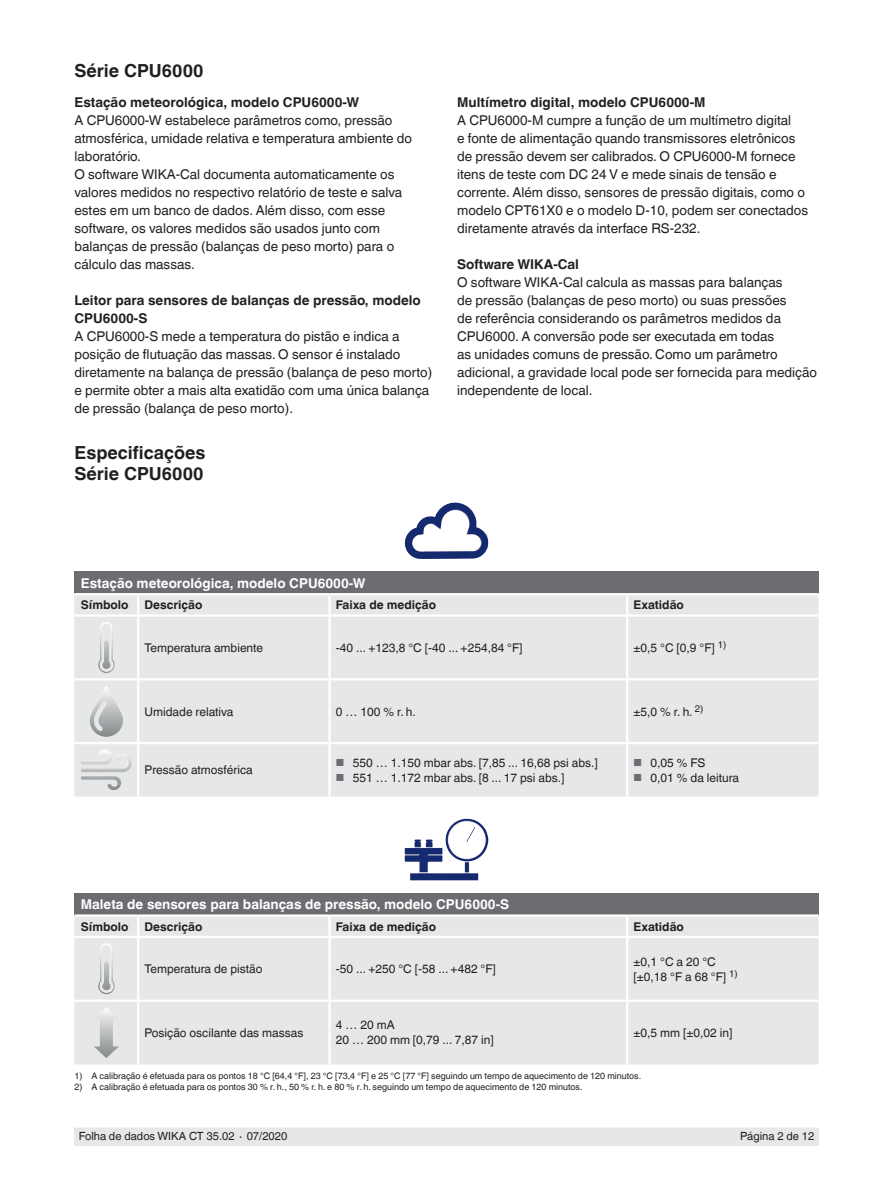
<style>
.page{position:relative;width:893px;height:1188px;background:#fff}
.page>*{position:absolute;margin:0;border:0;box-sizing:border-box;transform-origin:0 0}
.t1{font:700 18px/21px "Helvetica World";color:#231f20}
.t2{font:13.5px/18px "Helvetica World";color:#231f20}
.t3{font:700 13.5px/18px "Helvetica World";color:#231f20}
.t4{font:700 13.5px "Helvetica World";color:#fff}
.t5{font:12px/15px "Helvetica World";color:#231f20}
.t6{font:700 12px "Helvetica World";color:#231f20}
.t7{font:11.25px "Helvetica World";color:#231f20}
.t8{font:9px "Helvetica World";color:#231f20}
.s1{font-size:10.2px;color:#6c6d70}
</style>
<div class="page">
<div style="left:74px;top:1128px;width:745px;height:17px;background:#e6e7e9"></div>
<div style="left:74px;top:572px;width:745px;height:22px;background:#6c6d70"></div>
<div style="left:74px;top:595px;width:745px;height:202px;background:#e6e7e9"></div>
<hr style="left:74px;top:593px;width:64px;height:2px;background:#fff">
<hr style="left:138px;top:593px;width:192px;height:2px;background:#fff">
<svg style="left:137px;top:595px;width:2px;height:19px"></svg>
<hr style="left:330px;top:593px;width:297px;height:2px;background:#fff">
<hr style="left:328px;top:595px;width:3px;height:19px;background:#fff">
<hr style="left:627px;top:593px;width:192px;height:2px;background:#fff">
<svg style="left:626px;top:595px;width:2px;height:19px"></svg>
<hr style="left:74px;top:614px;width:64px;height:3px;background:#fff">
<hr style="left:138px;top:614px;width:192px;height:3px;background:#fff">
<hr style="left:137px;top:617px;width:2px;height:61px;background:#fff">
<hr style="left:330px;top:614px;width:297px;height:3px;background:#fff">
<hr style="left:328px;top:617px;width:3px;height:61px;background:#fff">
<hr style="left:627px;top:614px;width:192px;height:3px;background:#fff">
<hr style="left:626px;top:617px;width:2px;height:61px;background:#fff">
<hr style="left:74px;top:678px;width:64px;height:2px;background:#fff">
<hr style="left:138px;top:678px;width:192px;height:2px;background:#fff">
<hr style="left:137px;top:680px;width:2px;height:62px;background:#fff">
<hr style="left:330px;top:678px;width:297px;height:2px;background:#fff">
<hr style="left:328px;top:680px;width:3px;height:62px;background:#fff">
<hr style="left:627px;top:678px;width:192px;height:2px;background:#fff">
<hr style="left:626px;top:680px;width:2px;height:62px;background:#fff">
<hr style="left:74px;top:742px;width:64px;height:2px;background:#fff">
<hr style="left:138px;top:742px;width:192px;height:2px;background:#fff">
<hr style="left:137px;top:744px;width:2px;height:53px;background:#fff">
<hr style="left:330px;top:742px;width:297px;height:2px;background:#fff">
<hr style="left:328px;top:744px;width:3px;height:53px;background:#fff">
<hr style="left:627px;top:742px;width:192px;height:2px;background:#fff">
<hr style="left:626px;top:744px;width:2px;height:53px;background:#fff">
<img style="left:405px;top:503px;width:83px;height:56px">
<img style="left:98px;top:622px;width:17px;height:51px">
<img style="left:89px;top:686px;width:17px;height:44px">
<img style="left:81px;top:750px;width:41px;height:15px">
<div style="left:74px;top:893px;width:745px;height:23px;background:#6c6d70"></div>
<div style="left:74px;top:917px;width:745px;height:148px;background:#e6e7e9"></div>
<hr style="left:74px;top:914px;width:64px;height:3px;background:#fff">
<hr style="left:138px;top:914px;width:192px;height:3px;background:#fff">
<svg style="left:137px;top:917px;width:2px;height:19px"></svg>
<hr style="left:330px;top:914px;width:297px;height:3px;background:#fff">
<hr style="left:328px;top:917px;width:3px;height:19px;background:#fff">
<hr style="left:627px;top:914px;width:192px;height:3px;background:#fff">
<svg style="left:626px;top:917px;width:2px;height:19px"></svg>
<hr style="left:74px;top:936px;width:64px;height:2px;background:#fff">
<hr style="left:138px;top:936px;width:192px;height:2px;background:#fff">
<hr style="left:137px;top:938px;width:2px;height:62px;background:#fff">
<hr style="left:330px;top:936px;width:297px;height:2px;background:#fff">
<hr style="left:328px;top:938px;width:3px;height:62px;background:#fff">
<hr style="left:627px;top:936px;width:192px;height:2px;background:#fff">
<hr style="left:626px;top:938px;width:2px;height:62px;background:#fff">
<hr style="left:74px;top:1000px;width:64px;height:2px;background:#fff">
<hr style="left:138px;top:1000px;width:192px;height:2px;background:#fff">
<hr style="left:137px;top:1002px;width:2px;height:63px;background:#fff">
<hr style="left:330px;top:1000px;width:297px;height:2px;background:#fff">
<hr style="left:328px;top:1002px;width:3px;height:63px;background:#fff">
<hr style="left:627px;top:1000px;width:192px;height:2px;background:#fff">
<hr style="left:626px;top:1002px;width:2px;height:63px;background:#fff">
<img style="left:446px;top:819px;width:42px;height:42px">
<img style="left:98px;top:943px;width:17px;height:51px">
<img style="left:93px;top:1007px;width:26px;height:51px">
<h1 class="t1" style="left:74px;top:60px;width:130px">Série CPU6000</h1>
<p class="t3" style="left:74px;top:94px;width:286px">Estação meteorológica, modelo CPU6000-W</p>
<p class="t2" style="left:74px;top:112px;width:339px">A CPU6000-W estabelece parâmetros como, pressão atmosférica, umidade relativa e temperatura ambiente do laboratório.<br>O software WIKA-Cal documenta automaticamente os valores medidos no respectivo relatório de teste e salva estes em um banco de dados. Além disso, com esse software, os valores medidos são usados junto com balanças de pressão (balanças de peso morto) para o cálculo das massas.</p>
<p class="t3" style="left:74px;top:292px;width:348px">Leitor para sensores de balanças de pressão, modelo<br>CPU6000-S</p>
<p class="t2" style="left:74px;top:328px;width:359px">A CPU6000-S mede a temperatura do pistão e indica a posição de flutuação das massas. O sensor é instalado diretamente na balança de pressão (balança de peso morto) e permite obter a mais alta exatidão com uma única balança de pressão (balança de peso morto).</p>
<h1 class="t1" style="left:74px;top:443px;width:133px">Especificações<br>Série CPU6000</h1>
<p class="t3" style="left:457px;top:94px;width:250px">Multímetro digital, modelo CPU6000-M</p>
<p class="t2" style="left:457px;top:112px;width:353px">A CPU6000-M cumpre a função de um multímetro digital<br>e fonte de alimentação quando transmissores eletrônicos de pressão devem ser calibrados. O CPU6000-M fornece itens de teste com DC 24 V e mede sinais de tensão e corrente. Além disso, sensores de pressão digitais, como o modelo CPT61X0 e o modelo D-10, podem ser conectados diretamente através da interface RS-232.</p>
<p class="t3" style="left:457px;top:256px;width:123px">Software WIKA-Cal</p>
<p class="t2" style="left:457px;top:274px;width:361px">O software WIKA-Cal calcula as massas para balanças<br>de pressão (balanças de peso morto) ou suas pressões<br>de referência considerando os parâmetros medidos da CPU6000. A conversão pode ser executada em todas<br>as unidades comuns de pressão. Como um parâmetro adicional, a gravidade local pode ser fornecida para medição independente de local.</p>
<p class="t4" style="left:81px;top:575px;width:286px">Estação meteorológica, modelo CPU6000-W</p>
<p class="t6" style="left:81px;top:598px;width:49px">Símbolo</p>
<p class="t6" style="left:145px;top:598px;width:59px">Descrição</p>
<p class="t6" style="left:336px;top:598px;width:102px">Faixa de medição</p>
<p class="t6" style="left:634px;top:598px;width:52px">Exatidão</p>
<p class="t5" style="left:145px;top:640px;width:120px">Temperatura ambiente</p>
<p class="t5" style="left:336px;top:640px;width:188px">-40 ... +123,8 °C [-40 ... +254,84 °F]</p>
<p class="t5" style="left:634px;top:640px;width:94px">±0,5 °C [0,9 °F] <sup>1)</sup></p>
<p class="t5" style="left:145px;top:704px;width:90px">Umidade relativa</p>
<p class="t5" style="left:336px;top:704px;width:81px">0 … 100 % r. h.</p>
<p class="t5" style="left:634px;top:704px;width:71px">±5,0 % r. h. <sup>2)</sup></p>
<p class="t5" style="left:145px;top:763px;width:110px">Pressão atmosférica</p>
<p class="t5" style="left:336px;top:755px;width:263px"><span class="s1">■</span> 550 … 1.150 mbar abs. [7,85 ... 16,68 psi abs.]</p>
<p class="t5" style="left:336px;top:770px;width:230px"><span class="s1">■</span> 551 … 1.172 mbar abs. [8 ... 17 psi abs.]</p>
<p class="t5" style="left:634px;top:755px;width:73px"><span class="s1">■</span> 0,05 % FS</p>
<p class="t5" style="left:634px;top:770px;width:107px"><span class="s1">■</span> 0,01 % da leitura</p>
<p class="t4" style="left:81px;top:897px;width:430px">Maleta de sensores para balanças de pressão, modelo CPU6000-S</p>
<p class="t6" style="left:81px;top:919px;width:49px">Símbolo</p>
<p class="t6" style="left:145px;top:919px;width:59px">Descrição</p>
<p class="t6" style="left:336px;top:919px;width:102px">Faixa de medição</p>
<p class="t6" style="left:634px;top:919px;width:52px">Exatidão</p>
<p class="t5" style="left:145px;top:962px;width:119px">Temperatura de pistão</p>
<p class="t5" style="left:336px;top:962px;width:161px">-50 ... +250 °C [-58 ... +482 °F]</p>
<p class="t5" style="left:634px;top:954px;width:106px">±0,1 °C a 20 °C [±0,18 °F a 68 °F] <sup>1)</sup></p>
<p class="t5" style="left:145px;top:1025px;width:160px">Posição oscilante das massas</p>
<p class="t5" style="left:336px;top:1018px;width:159px">4 … 20 mA<br>20 … 200 mm [0,79 ... 7,87 in]</p>
<p class="t5" style="left:634px;top:1025px;width:100px">±0,5 mm [±0,02 in]</p>
<p class="t8" style="left:74px;top:1071px;width:568px">1) A calibração é efetuada para os pontos 18 °C [64,4 °F], 23 °C [73,4 °F] e 25 °C [77 °F] seguindo um tempo de aquecimento de 120 minutos.</p>
<p class="t8" style="left:74px;top:1081px;width:510px">2) A calibração é efetuada para os pontos 30 % r. h., 50 % r. h. e 80 % r. h. seguindo um tempo de aquecimento de 120 minutos.</p>
<p class="t7" style="left:79px;top:1130px;width:210px">Folha de dados WIKA CT 35.02 ∙ 07/2020</p>
<p class="t7" style="left:740px;top:1130px;width:76px">Página 2 de 12</p>
</div>
